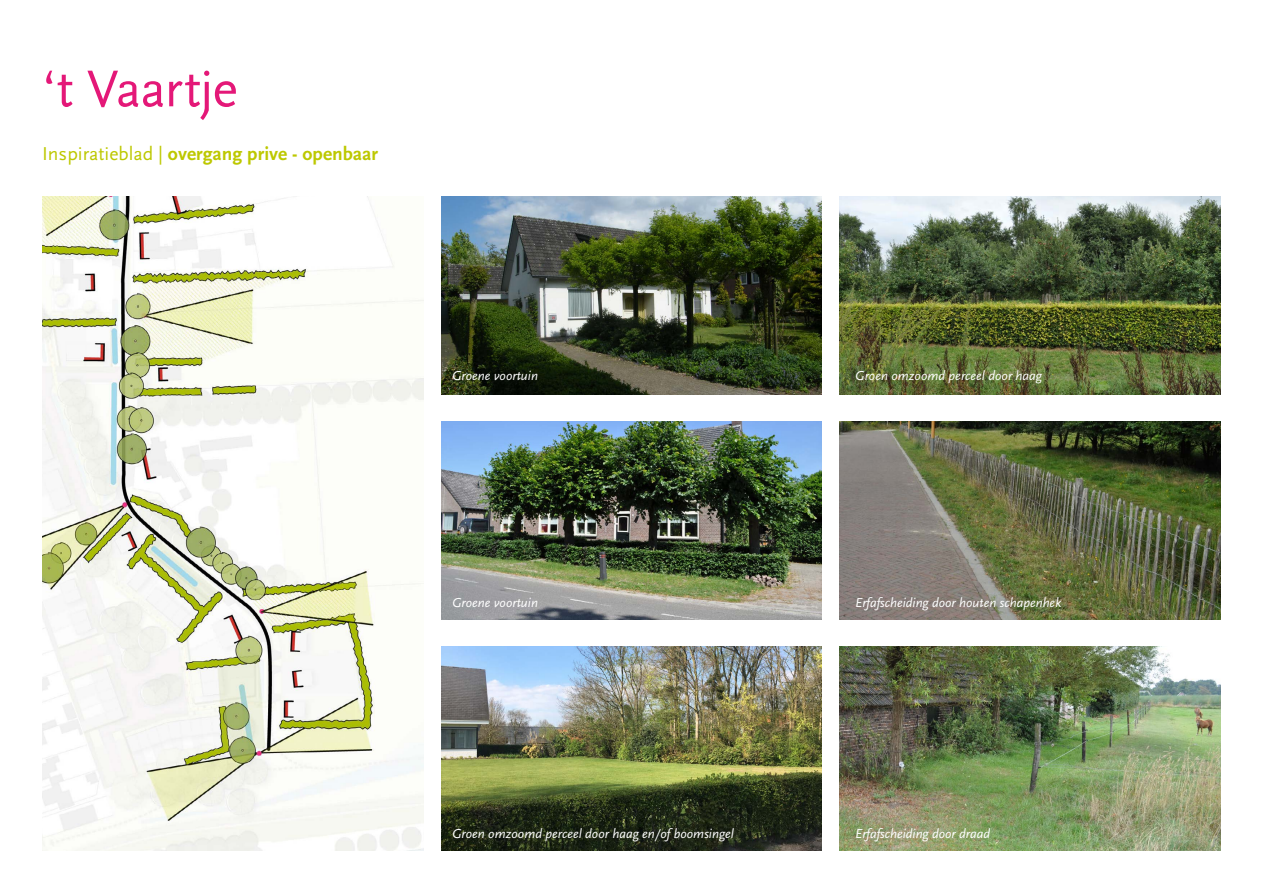
<style>
.page{position:relative;width:1263px;height:893px;background:#fff}
.page>*{position:absolute;margin:0;border:0;box-sizing:border-box;transform-origin:0 0}
.t1{font:54px "Scala Sans OT";letter-spacing:-.02em;color:#e41878}
.t2{font:700 19.5px "Scala Sans OT";color:#bdc800}
.t3{font:italic 13.5px "Scala Sans OT";color:#fff}
.s1{font-weight:400}
</style>
<div class="page">
<img style="left:840px;top:421px;width:380px;height:198px">
<img style="left:840px;top:646px;width:380px;height:204px">
<img style="left:441px;top:421px;width:381px;height:198px">
<img style="left:840px;top:196px;width:380px;height:198px">
<img style="left:441px;top:196px;width:381px;height:198px">
<img style="left:441px;top:646px;width:381px;height:204px">
<img style="left:42px;top:196px;width:382px;height:654px">
<h1 class="t1" style="left:42px;top:57px;width:197px">‘t Vaartje</h1>
<h2 class="t2" style="left:42px;top:142px;width:337px"><span class="s1">Inspiratieblad |</span> overgang prive - openbaar</h2>
<p class="t3" style="left:452px;top:367px;width:87px">Groene voortuin</p>
<p class="t3" style="left:855px;top:367px;width:188px">Groen omzoomd perceel door haag</p>
<p class="t3" style="left:452px;top:594px;width:87px">Groene voortuin</p>
<p class="t3" style="left:855px;top:594px;width:208px">Erfafscheiding door houten schapenhek</p>
<p class="t3" style="left:452px;top:825px;width:283px">Groen omzoomd perceel door haag en/of boomsingel</p>
<p class="t3" style="left:855px;top:825px;width:136px">Erfafscheiding door draad</p>
</div>
